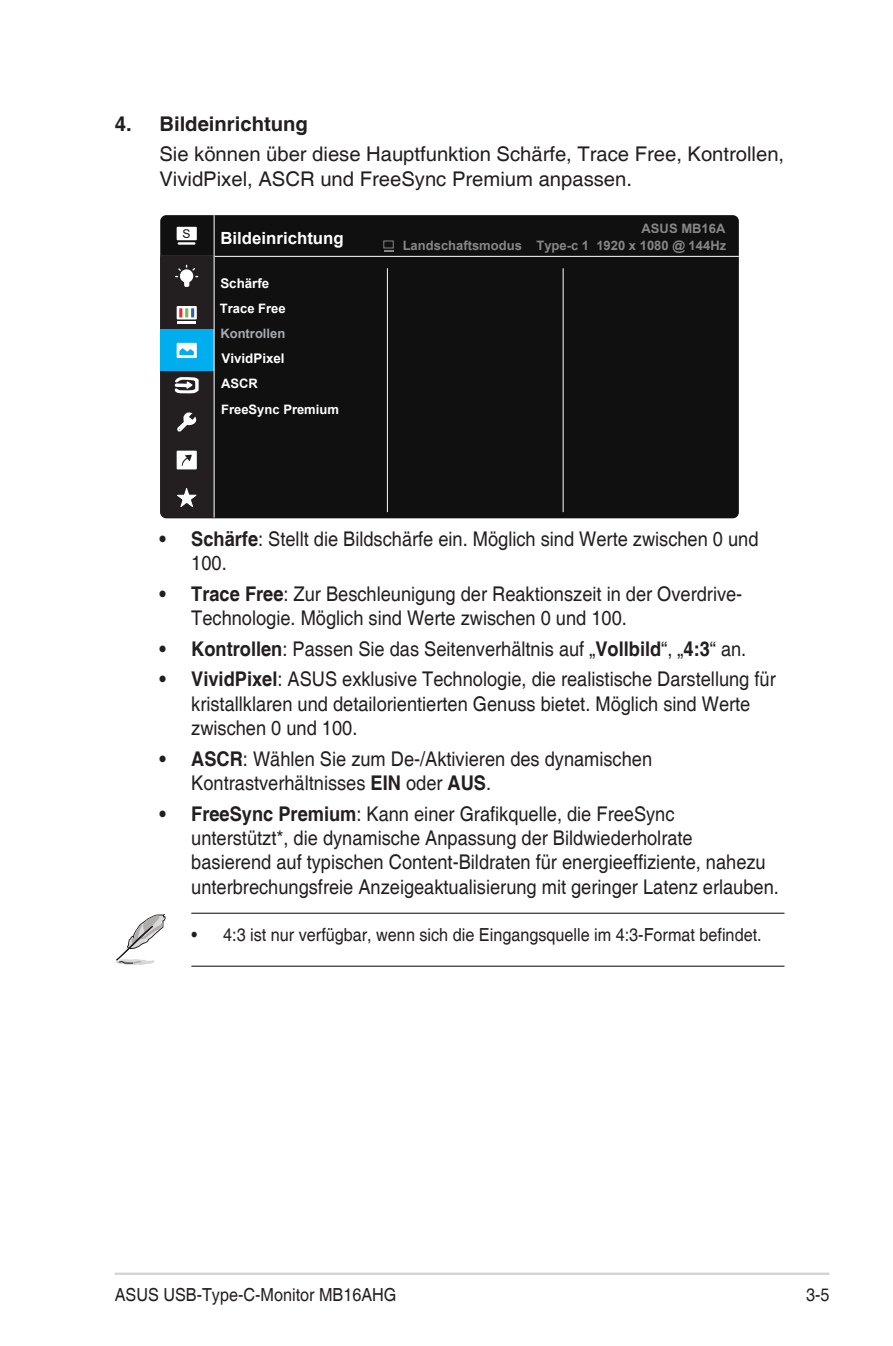
<style>
.page{position:relative;width:893px;height:1346px;background:#fff}
.page>*{position:absolute;margin:0;border:0;box-sizing:border-box;transform-origin:0 0}
.Body_Text_Indent{font:20.25px/24.3px "Helvetica";color:#231f20;scale:.9 1}
.Body_Text_Indent-2{font:20.25px/24.3px "Helvetica";color:#231f20}
.OSD_Item{font:700 20.25px "Helvetica";color:#231f20}
.t1{font:18px "Helvetica";color:#231f20;scale:.9 1}
.t2{font:700 16.88px "Arial";color:#fff}
.t3{font:700 13.28px "Arial";color:#fff}
.t4{font:700 13.05px/26.3px "Arial";color:#fff}
.t5{font:700 13.05px "Arial";color:#a8a9ad}
.t6{font:11.92px "Arial";color:#101010}
.s1{font-weight:700}
</style>
<div class="page">
<hr style="left:115px;top:1272px;width:714px;height:3px;background:#d1d2d4">
<div style="left:160px;top:215px;width:579px;height:303px;background:#101010;border-radius:6px"></div>
<hr style="left:160px;top:256px;width:579px;height:1px;background:#fff">
<hr style="left:387px;top:268px;width:1px;height:244px;background:#fff">
<hr style="left:563px;top:268px;width:1px;height:244px;background:#fff">
<div style="left:177px;top:227px;width:20px;height:13px;background:#fff"></div>
<hr style="left:178px;top:242px;width:17px;height:3px;background:#fff">
<hr style="left:214px;top:215px;width:1px;height:302px;background:#fff">
<svg style="left:160px;top:256px;width:55px;height:261px;background:#3a4f59"></svg>
<svg style="left:384px;top:250px;width:9px;height:2px"></svg>
<hr style="left:191px;top:912px;width:593px;height:2px;background:#231f20">
<hr style="left:191px;top:965px;width:593px;height:2px;background:#231f20">
<svg style="left:116px;top:914px;width:50px;height:51px"></svg>
<p class="OSD_Item" style="left:115px;top:112px;width:195px">4. Bildeinrichtung</p>
<p class="Body_Text_Indent-2" style="left:159px;top:143px;width:626px">Sie können über diese Hauptfunktion Schärfe, Trace Free, Kontrollen,<br>VividPixel, ASCR und FreeSync Premium anpassen.</p>
<p class="t6" style="left:182px;top:226px;width:10px">S</p>
<p class="t2" style="left:220px;top:226px;width:125px">Bildeinrichtung</p>
<p class="t3" style="left:220px;top:274px;width:51px">Schärfe</p>
<p class="t4" style="left:220px;top:295px;width:67px">Trace Free</p>
<p class="t5" style="left:220px;top:324px;width:67px">Kontrollen</p>
<p class="t3" style="left:222px;top:349px;width:65px">VividPixel</p>
<p class="t4" style="left:221px;top:370px;width:119px">ASCR<br>FreeSync Premium</p>
<p class="t4" style="left:642px;top:215px;width:85px">ASUS MB16A</p>
<p class="t4" style="left:403px;top:233px;width:325px">Landschaftsmodus Type-c 1 1920 x 1080 @ 144Hz</p>
<p class="Body_Text_Indent" style="left:191px;top:527px;width:632px;text-indent:-32px"><span class="s1">• Schärfe</span>: Stellt die Bildschärfe ein. Möglich sind Werte zwischen 0 und<br>100.</p>
<p class="Body_Text_Indent" style="left:191px;top:582px;width:614px;text-indent:-32px"><span class="s1">• Trace Free</span>: Zur Beschleunigung der Reaktionszeit in der Overdrive-<br>Technologie. Möglich sind Werte zwischen 0 und 100.</p>
<p class="Body_Text_Indent" style="left:159px;top:637px;width:654px"><span class="s1">• Kontrollen</span>: Passen Sie das Seitenverhältnis auf „<span class="s1">Vollbild</span>“, „<span class="s1">4:3</span>“ an.</p>
<p class="Body_Text_Indent" style="left:191px;top:668px;width:651px;text-indent:-32px"><span class="s1">• VividPixel</span>: ASUS exklusive Technologie, die realistische Darstellung für kristallklaren und detailorientierten Genuss bietet. Möglich sind Werte zwischen 0 und 100.</p>
<p class="Body_Text_Indent" style="left:191px;top:747px;width:514px;text-indent:-32px"><span class="s1">• ASCR</span>: Wählen Sie zum De-/Aktivieren des dynamischen<br>Kontrastverhältnisses <span class="s1">EIN</span> oder <span class="s1">AUS</span>.</p>
<p class="Body_Text_Indent" style="left:191px;top:802px;width:654px;text-indent:-32px"><span class="s1">• FreeSync Premium</span>: Kann einer Grafikquelle, die FreeSync<br>unterstützt*, die dynamische Anpassung der Bildwiederholrate<br>basierend auf typischen Content-Bildraten für energieeffiziente, nahezu unterbrechungsfreie Anzeigeaktualisierung mit geringer Latenz erlauben.</p>
<p class="t1" style="left:191px;top:925px;width:635px">• 4:3 ist nur verfügbar, wenn sich die Eingangsquelle im 4:3-Format befindet.</p>
<p class="t1" style="left:115px;top:1284px;width:315px">ASUS USB-Type-C-Monitor MB16AHG</p>
<p class="t1" style="left:806px;top:1284px;width:28px">3-5</p>
</div>
